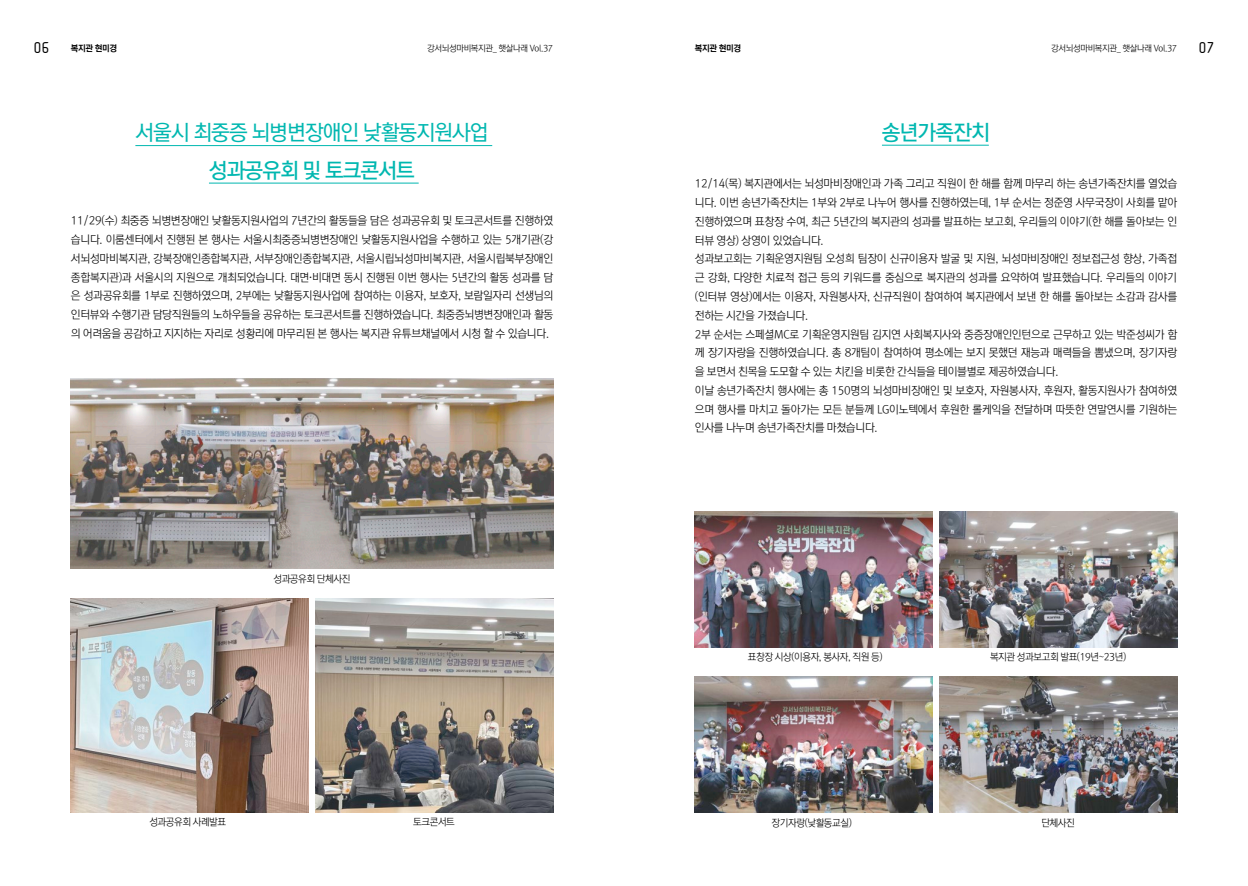
<style>
.page{position:relative;width:1248px;height:886px;background:#fff}
.page>*{position:absolute;margin:0;border:0;box-sizing:border-box;transform-origin:0 0}
.t1{font:21.25px "Rix M Go M";letter-spacing:-.045em;color:#00b7b0}
.t2{font:21.25px "Rix M Go SB";letter-spacing:-.045em;color:#00b7b0}
.t3{font:12.5px "JUICE Regular";color:#000}
.t4{font:11.25px/18.8px "Rix M Go L";letter-spacing:-.025em;color:#000;text-align:justify}
.t5{font:10px "Rix M Go L";letter-spacing:-.04em;color:#000;scale:.96 1}
.t6{font:8.75px "Rix M Go L";letter-spacing:-.04em;color:#000}
.t7{font:8.75px "Rix M Go EB";letter-spacing:-.04em;color:#000}
</style>
<div class="page">
<hr style="left:135px;top:145px;width:357px;height:1px;background:#00b7b0">
<hr style="left:209px;top:183px;width:209px;height:1px;background:#00b7b0">
<hr style="left:881px;top:145px;width:107px;height:1px;background:#00b7b0">
<img style="left:71px;top:379px;width:482px;height:190px">
<img style="left:71px;top:598px;width:237px;height:214px">
<img style="left:315px;top:598px;width:238px;height:214px">
<img style="left:694px;top:511px;width:238px;height:136px">
<img style="left:694px;top:677px;width:238px;height:136px">
<img style="left:939px;top:511px;width:237px;height:136px">
<img style="left:939px;top:677px;width:237px;height:136px">
<p class="t3" style="left:33px;top:42px;width:18px">06</p>
<p class="t7" style="left:71px;top:42px;width:48px">복지관 현미경</p>
<p class="t6" style="left:427px;top:43px;width:127px">강서뇌성마비복지관_ 햇살나래 Vol.37</p>
<p class="t7" style="left:694px;top:42px;width:48px">복지관 현미경</p>
<p class="t6" style="left:1051px;top:43px;width:127px">강서뇌성마비복지관_ 햇살나래 Vol.37</p>
<p class="t3" style="left:1198px;top:42px;width:18px">07</p>
<h1 class="t1" style="left:135px;top:120px;width:354px">서울시 최중증 뇌병변장애인 낮활동지원사업</h1>
<h1 class="t2" style="left:209px;top:157px;width:207px">성과공유회 및 토크콘서트</h1>
<p class="t4" style="left:71px;top:212px;width:484px">11/29(수) 최중증 뇌병변장애인 낮활동지원사업의 7년간의 활동들을 담은 성과공유회 및 토크콘서트를 진행하였 습니다. 이룸센터에서 진행된 본 행사는 서울시최중증뇌병변장애인 낮활동지원사업을 수행하고 있는 5개기관(강 서뇌성마비복지관, 강북장애인종합복지관, 서부장애인종합복지관, 서울시립뇌성마비복지관, 서울시립북부장애인 종합복지관)과 서울시의 지원으로 개최되었습니다. 대면·비대면 동시 진행된 이번 행사는 5년간의 활동 성과를 담 은 성과공유회를 1부로 진행하였으며, 2부에는 낮활동지원사업에 참여하는 이용자, 보호자, 보람일자리 선생님의 인터뷰와 수행기관 담당직원들의 노하우들을 공유하는 토크콘서트를 진행하였습니다. 최중증뇌병변장애인과 활동 의 어려움을 공감하고 지지하는 자리로 성황리에 마무리된 본 행사는 복지관 유튜브채널에서 시청 할 수 있습니다.</p>
<p class="t5" style="left:273px;top:572px;width:82px">성과공유회 단체사진</p>
<h1 class="t2" style="left:881px;top:119px;width:109px">송년가족잔치</h1>
<p class="t4" style="left:694px;top:175px;width:484px;text-align:left">12/14(목) 복지관에서는 뇌성마비장애인과 가족 그리고 직원이 한 해를 함께 마무리 하는 송년가족잔치를 열었습 니다. 이번 송년가족잔치는 1부와 2부로 나누어 행사를 진행하였는데, 1부 순서는 정준영 사무국장이 사회를 맡아 진행하였으며 표창장 수여, 최근 5년간의 복지관의 성과를 발표하는 보고회, 우리들의 이야기(한 해를 돌아보는 인 터뷰 영상) 상영이 있었습니다.<br>성과보고회는 기획운영지원팀 오성희 팀장이 신규이용자 발굴 및 지원, 뇌성마비장애인 정보접근성 향상, 가족접 근 강화, 다양한 치료적 접근 등의 키워드를 중심으로 복지관의 성과를 요약하여 발표했습니다. 우리들의 이야기 (인터뷰 영상)에서는 이용자, 자원봉사자, 신규직원이 참여하여 복지관에서 보낸 한 해를 돌아보는 소감과 감사를 전하는 시간을 가졌습니다.<br>2부 순서는 스페셜MC로 기획운영지원팀 김지연 사회복지사와 중증장애인인턴으로 근무하고 있는 박준성씨가 함 께 장기자랑을 진행하였습니다. 총 8개팀이 참여하여 평소에는 보지 못했던 재능과 매력들을 뽐냈으며, 장기자랑 을 보면서 친목을 도모할 수 있는 치킨을 비롯한 간식들을 테이블별로 제공하였습니다.<br>이날 송년가족잔치 행사에는 총 150명의 뇌성마비장애인 및 보호자, 자원봉사자, 후원자, 활동지원사가 참여하였 으며 행사를 마치고 돌아가는 모든 분들께 LG이노텍에서 후원한 롤케익을 전달하며 따뜻한 연말연시를 기원하는 인사를 나누며 송년가족잔치를 마쳤습니다.</p>
<p class="t5" style="left:747px;top:651px;width:142px">표창장 시상(이용자, 봉사자, 직원 등)</p>
<p class="t5" style="left:989px;top:651px;width:143px">복지관 성과보고회 발표(19년~23년)</p>
<p class="t5" style="left:149px;top:816px;width:82px">성과공유회 사례발표</p>
<p class="t5" style="left:413px;top:816px;width:45px">토크콘서트</p>
<p class="t5" style="left:771px;top:817px;width:85px">장기자랑(낮활동교실)</p>
<p class="t5" style="left:1041px;top:817px;width:36px">단체사진</p>
</div>
